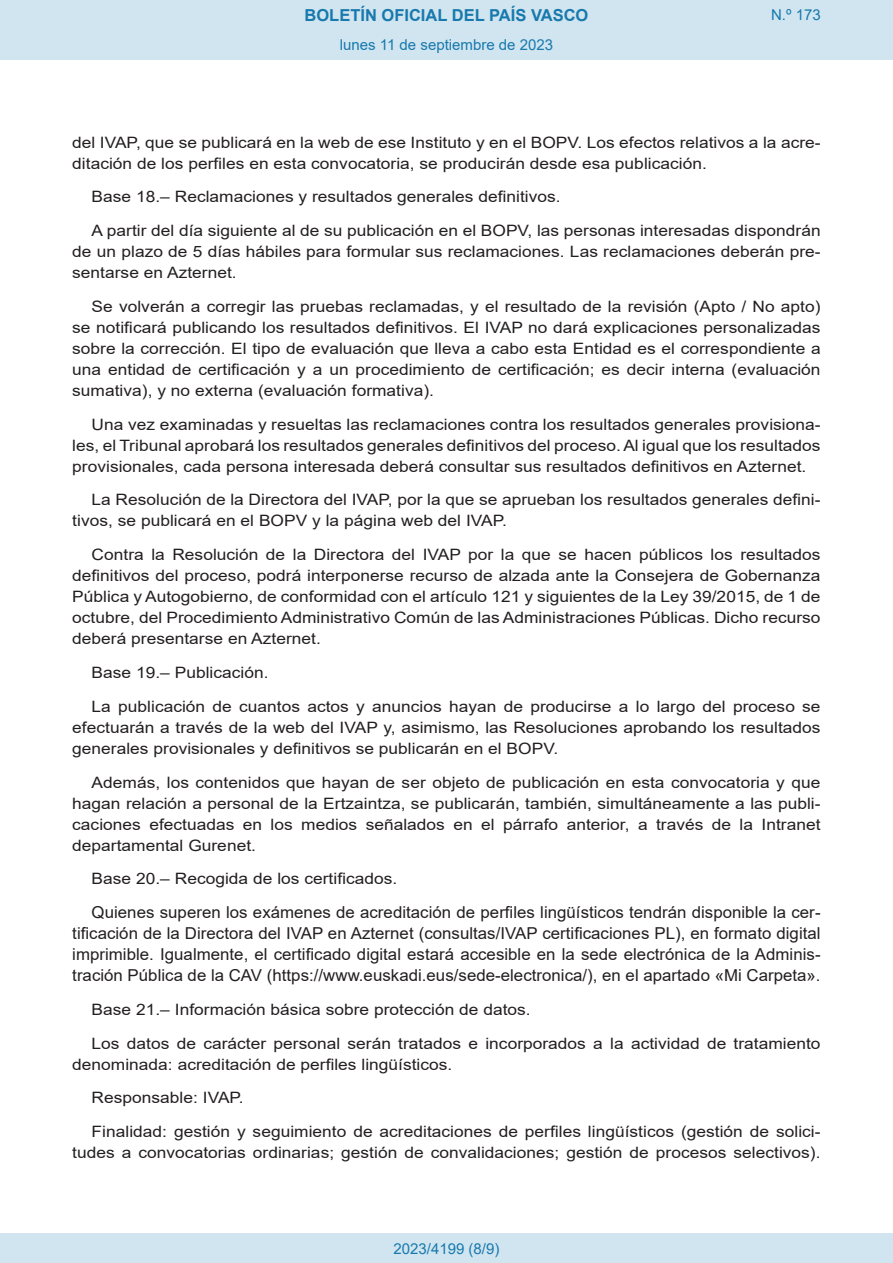
<style>
.page{position:relative;width:893px;height:1263px;background:#fff}
.page>*{position:absolute;margin:0;border:0;box-sizing:border-box;transform-origin:0 0}
.BOPVDetalle{font:16.5px/21px "Arial";color:#231f20;text-align:justify}
.t1{font:700 16.5px "Arial";color:#1879ad}
.BOPVDetalle-2{font:15.6px/21px "Arial";color:#231f20;text-align:justify;scale:1.11 1}
.Paginacion_Centro{font:15px "Arial";color:#1879ad}
</style>
<div class="page">
<div style="left:0;top:0;width:893px;height:60px;background:#d0e5f0"></div>
<div style="left:0;top:1233px;width:893px;height:30px;background:#d0e5f0"></div>
<p class="t1" style="left:305px;top:3px;width:285px">BOLETÍN OFICIAL DEL PAÍS VASCO</p>
<p class="Paginacion_Centro" style="left:340px;top:35px;width:215px">lunes 11 de septiembre de 2023</p>
<p class="Paginacion_Centro" style="left:771px;top:5px;width:51px">N.º 173</p>
<p class="BOPVDetalle-2" style="left:72px;top:132px;width:676px;line-height:20.5px">del IVAP, que se publicará en la web de ese Instituto y en el BOPV. Los efectos relativos a la acre&shy;ditación de los perfiles en esta convocatoria, se producirán desde esa publicación.</p>
<p class="BOPVDetalle-2" style="left:92px;top:186px;width:424px">Base 18.– Reclamaciones y resultados generales definitivos.</p>
<p class="BOPVDetalle-2" style="left:72px;top:220px;width:676px;text-indent:19px">A partir del día siguiente al de su publicación en el BOPV, las personas interesadas dispondrán de un plazo de 5 días hábiles para formular sus reclamaciones. Las reclamaciones deberán pre&shy;sentarse en Azternet.</p>
<p class="BOPVDetalle-2" style="left:72px;top:296px;width:676px;text-indent:19px">Se volverán a corregir las pruebas reclamadas, y el resultado de la revisión (Apto / No apto) se notificará publicando los resultados definitivos. El IVAP no dará explicaciones personalizadas sobre la corrección. El tipo de evaluación que lleva a cabo esta Entidad es el correspondiente a una entidad de certificación y a un procedimiento de certificación; es decir interna (evaluación sumativa), y no externa (evaluación formativa).</p>
<p class="BOPVDetalle-2" style="left:72px;top:414px;width:676px;text-indent:19px">Una vez examinadas y resueltas las reclamaciones contra los resultados generales provisiona&shy;les, el Tribunal aprobará los resultados generales definitivos del proceso. Al igual que los resultados provisionales, cada persona interesada deberá consultar sus resultados definitivos en Azternet.</p>
<p class="BOPVDetalle-2" style="left:72px;top:489px;width:676px;text-indent:19px">La Resolución de la Directora del IVAP, por la que se aprueban los resultados generales defini&shy;tivos, se publicará en el BOPV y la página web del IVAP.</p>
<p class="BOPVDetalle-2" style="left:72px;top:544px;width:676px;text-indent:19px">Contra la Resolución de la Directora del IVAP por la que se hacen públicos los resultados definitivos del proceso, podrá interponerse recurso de alzada ante la Consejera de Gobernanza Pública y Autogobierno, de conformidad con el artículo 121 y siguientes de la Ley 39/2015, de 1 de octubre, del Procedimiento Administrativo Común de las Administraciones Públicas. Dicho recurso deberá presentarse en Azternet.</p>
<p class="BOPVDetalle-2" style="left:92px;top:662px;width:161px">Base 19.– Publicación.</p>
<p class="BOPVDetalle-2" style="left:72px;top:696px;width:676px;text-indent:19px">La publicación de cuantos actos y anuncios hayan de producirse a lo largo del proceso se efectuarán a través de la web del IVAP y, asimismo, las Resoluciones aprobando los resultados generales provisionales y definitivos se publicarán en el BOPV.</p>
<p class="BOPVDetalle-2" style="left:72px;top:771px;width:676px;text-indent:19px">Además, los contenidos que hayan de ser objeto de publicación en esta convocatoria y que hagan relación a personal de la Ertzaintza, se publicarán, también, simultáneamente a las publi&shy;caciones efectuadas en los medios señalados en el párrafo anterior, a través de la Intranet departamental Gurenet.</p>
<p class="BOPVDetalle-2" style="left:92px;top:868px;width:277px">Base 20.– Recogida de los certificados.</p>
<p class="BOPVDetalle" style="left:72px;top:902px;width:750px;text-indent:19px">Quienes superen los exámenes de acreditación de perfiles lingüísticos tendrán disponible la cer&shy;tificación de la Directora del IVAP en Azternet (consultas/IVAP certificaciones PL), en formato digital imprimible. Igualmente, el certificado digital estará accesible en la sede electrónica de la Adminis&shy;tración Pública de la CAV (https://www.euskadi.eus/sede-electronica/), en el apartado «Mi Carpeta».</p>
<p class="BOPVDetalle-2" style="left:92px;top:999px;width:397px">Base 21.– Información básica sobre protección de datos.</p>
<p class="BOPVDetalle-2" style="left:72px;top:1032px;width:676px;text-indent:19px">Los datos de carácter personal serán tratados e incorporados a la actividad de tratamiento denominada: acreditación de perfiles lingüísticos.</p>
<p class="BOPVDetalle-2" style="left:92px;top:1087px;width:139px">Responsable: IVAP.</p>
<p class="BOPVDetalle-2" style="left:72px;top:1121px;width:676px;text-align:right">Finalidad: gestión y seguimiento de acreditaciones de perfiles lingüísticos (gestión de solici&shy;tudes a convocatorias ordinarias; gestión de convalidaciones; gestión de procesos selectivos).</p>
<p class="Paginacion_Centro" style="left:393px;top:1238px;width:107px">2023/4199 (8/9)</p>
</div>
